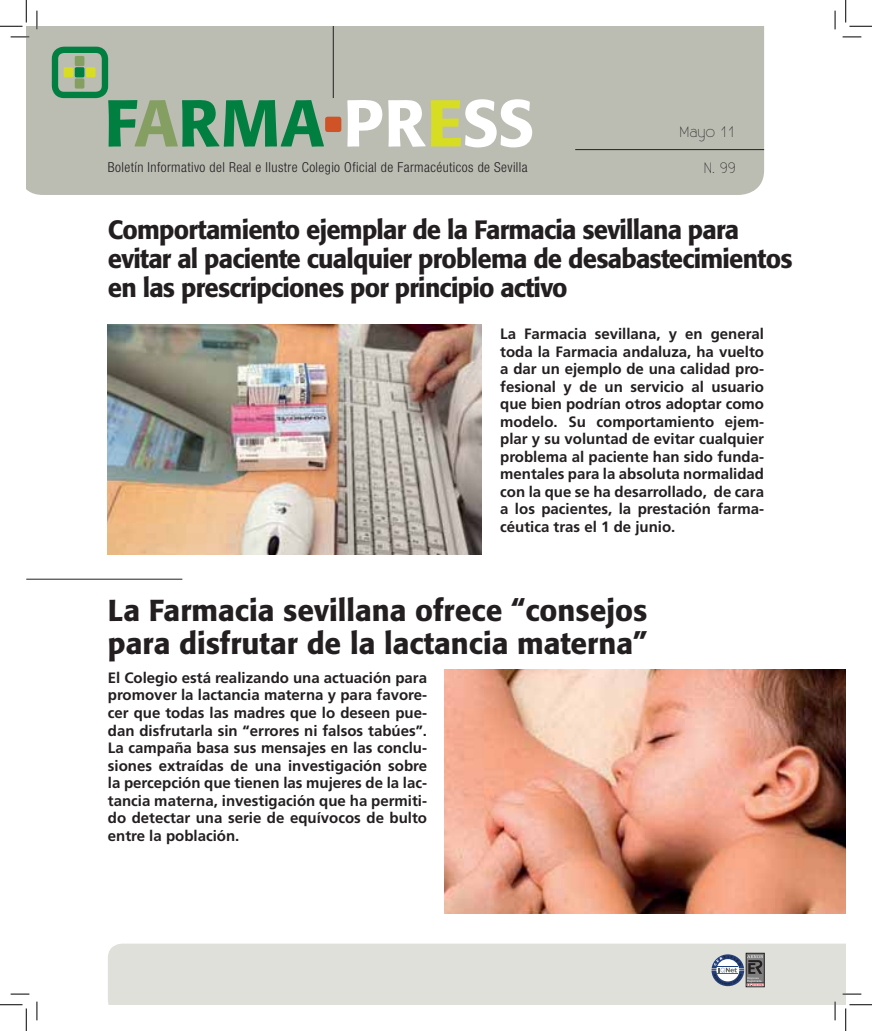
<style>
.page{position:relative;width:872px;height:1031px;background:#fff}
.page>*{position:absolute;margin:0;border:0;box-sizing:border-box;transform-origin:0 0}
.t1{font:500 65.5px "Formata";color:#007f41}
.t2{font:500 30px/32.5px "Formata";color:#231f20}
.t3{font:500 26.25px/28.8px "Formata";letter-spacing:-.03em;color:#231f20}
.t4{font:700 15px/17.5px "Frutiger";color:#231f20;text-align:justify}
.t5{font:300 15px "Existence";color:#231f20}
.t6{font:300 condensed 13.75px "Helvetica Neue";letter-spacing:.03em;color:#231f20}
.s1{color:#859f63}
.s2{color:#fff}
.s3{color:#d7dd23}
</style>
<div class="page">
<div style="left:108px;top:943px;width:737px;height:61px;background:#e0e0db"></div>
<div style="left:26px;top:26px;width:737px;height:169px;background:#bbbdb3"></div>
<hr style="left:333px;top:26px;width:1px;height:72px;background:#231f20">
<div style="left:325px;top:117px;width:16px;height:15px;background:#d05327;border-radius:3px"></div>
<div style="left:745px;top:953px;width:19px;height:33px;border:1px solid #231f20"></div>
<svg style="left:711px;top:954px;width:52px;height:32px;background:#8e929f"></svg>
<div style="left:75px;top:56px;width:9px;height:10px;background:#859f63;border-radius:2px"></div>
<div style="left:75px;top:67px;width:9px;height:10px;background:#007f41;border-radius:2px"></div>
<div style="left:75px;top:78px;width:9px;height:11px;background:#859f63;border-radius:2px"></div>
<div style="left:64px;top:67px;width:9px;height:10px;background:#d7dd23;border-radius:2px"></div>
<div style="left:86px;top:67px;width:9px;height:10px;background:#d7dd23;border-radius:2px"></div>
<div style="left:52px;top:47px;width:56px;height:51px;border:6px solid #007f41;border-radius:9px"></div>
<hr style="left:575px;top:149px;width:188px;height:1px;background:#231f20">
<hr style="left:26px;top:579px;width:156px;height:1px;background:#231f20">
<img style="left:107px;top:324px;width:374px;height:230px">
<img style="left:444px;top:669px;width:401px;height:244px">
<svg style="left:11px;top:36px;width:18px;height:2px"></svg>
<svg style="left:842px;top:36px;width:18px;height:2px"></svg>
<svg style="left:11px;top:993px;width:18px;height:1px"></svg>
<svg style="left:842px;top:993px;width:18px;height:1px"></svg>
<svg style="left:36px;top:11px;width:2px;height:18px"></svg>
<svg style="left:36px;top:1001px;width:2px;height:19px"></svg>
<svg style="left:834px;top:11px;width:1px;height:18px"></svg>
<svg style="left:833px;top:1001px;width:2px;height:19px"></svg>
<svg style="left:0;top:0;width:27px;height:27px"></svg>
<svg style="left:0;top:1004px;width:27px;height:26px"></svg>
<svg style="left:845px;top:0;width:26px;height:27px"></svg>
<svg style="left:845px;top:1004px;width:26px;height:26px"></svg>
<h1 class="t1" style="left:104px;top:94px;width:431px">F<span class="s1">A</span>RMA <span class="s2">PR</span><span class="s3">E</span><span class="s2">SS</span></h1>
<p class="t6" style="left:108px;top:162px;width:421px">Boletín Informativo del Real e Ilustre Colegio Oficial de Farmacéuticos de Sevilla</p>
<p class="t5" style="left:679px;top:125px;width:58px">Mayo 11</p>
<p class="t5" style="left:703px;top:161px;width:33px">N. 99</p>
<h3 class="t3" style="left:108px;top:218px;width:685px">Comportamiento ejemplar de la Farmacia sevillana para evitar al paciente cualquier problema de desabastecimientos en las prescripciones por principio activo</h3>
<p class="t4" style="left:500px;top:326px;width:265px">La Farmacia sevillana, y en general toda la Farmacia andaluza, ha vuelto a dar un ejemplo de una calidad pro&shy;fesional y de un servicio al usuario que bien podrían otros adoptar como modelo. Su comportamiento ejem&shy;plar y su voluntad de evitar cualquier problema al paciente han sido funda&shy;mentales para la absoluta normalidad con la que se ha desarrollado, de cara a los pacientes, la prestación farma&shy;céutica tras el 1 de junio.</p>
<h2 class="t2" style="left:108px;top:596px;width:540px">La Farmacia sevillana ofrece “consejos para disfrutar de la lactancia materna”</h2>
<p class="t4" style="left:108px;top:670px;width:320px">El Colegio está realizando una actuación para promover la lactancia materna y para favore&shy;cer que todas las madres que lo deseen pue&shy;dan disfrutarla sin “errores ni falsos tabúes”.<br>La campaña basa sus mensajes en las conclu&shy;siones extraídas de una investigación sobre la percepción que tienen las mujeres de la lac&shy;tancia materna, investigación que ha permiti&shy;do detectar una serie de equívocos de bulto entre la población.</p>
</div>
